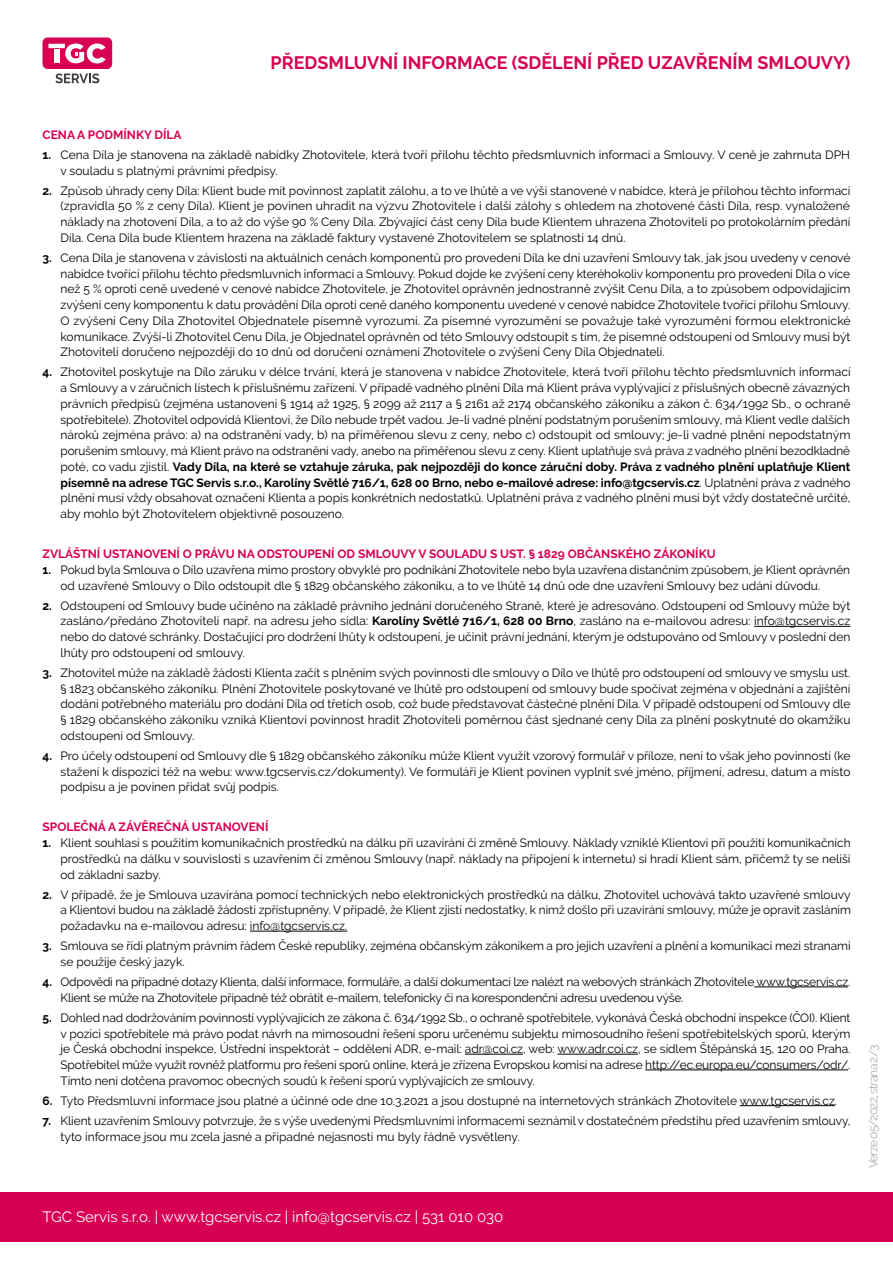
<style>
.page{position:relative;width:893px;height:1263px;background:#fff}
.page>*{position:absolute;margin:0;border:0;box-sizing:border-box;transform-origin:0 0}
.t1{font:700 18px "Raleway";color:#d70053}
.t2{font:15px "Raleway";color:#fff}
.t3{font:12px/15.8px "Raleway";letter-spacing:-.005em;color:#000;text-align:justify}
.t4{font:700 12px "Raleway";color:#d70053}
.t5{font:12px "Raleway";letter-spacing:-.07em;color:#aeafb2}
.s1{font-weight:700}
</style>
<div class="page">
<hr style="left:754px;top:626px;width:96px;height:1px;background:#000">
<hr style="left:250px;top:931px;width:97px;height:1px;background:#000">
<hr style="left:754px;top:986px;width:94px;height:1px;background:#000">
<hr style="left:465px;top:1054px;width:58px;height:1px;background:#000">
<hr style="left:557px;top:1054px;width:81px;height:1px;background:#000">
<hr style="left:645px;top:1069px;width:203px;height:1px;background:#000">
<hr style="left:740px;top:1105px;width:95px;height:1px;background:#000">
<div style="left:43px;top:37px;width:69px;height:32px;background:#d70053;border-radius:5px"></div>
<svg style="left:48px;top:43px;width:58px;height:20px"></svg>
<svg style="left:55px;top:73px;width:44px;height:10px"></svg>
<div style="left:0;top:1192px;width:893px;height:50px;background:#d70053"></div>
<p class="t1" style="left:271px;top:52px;width:581px">PŘEDSMLUVNÍ INFORMACE (SDĚLENÍ PŘED UZAVŘENÍM SMLOUVY)</p>
<p class="t4" style="left:43px;top:128px;width:140px">CENA A PODMÍNKY DÍLA</p>
<p class="t3" style="left:61px;top:147px;width:791px;text-indent:-18px"><span class="s1">1.</span> Cena Díla je stanovena na základě nabídky Zhotovitele, která tvoří přílohu těchto předsmluvních informací a Smlouvy. V ceně je zahrnuta DPH v souladu s platnými právními předpisy.</p>
<p class="t3" style="left:61px;top:182px;width:791px;text-indent:-18px"><span class="s1">2.</span> Způsob úhrady ceny Díla: Klient bude mít povinnost zaplatit zálohu, a to ve lhůtě a ve výši stanovené v nabídce, která je přílohou těchto informací (zpravidla 50 % z ceny Díla). Klient je povinen uhradit na výzvu Zhotovitele i další zálohy s ohledem na zhotovené části Díla, resp. vynaložené náklady na zhotovení Díla, a to až do výše 90 % Ceny Díla. Zbývající část ceny Díla bude Klientem uhrazena Zhotoviteli po protokolárním předání Díla. Cena Díla bude Klientem hrazena na základě faktury vystavené Zhotovitelem se splatností 14 dnů.</p>
<p class="t3" style="left:61px;top:250px;width:792px;text-indent:-18px"><span class="s1">3.</span> Cena Díla je stanovena v závislosti na aktuálních cenách komponentů pro provedení Díla ke dni uzavření Smlouvy tak, jak jsou uvedeny v cenové nabídce tvořící přílohu těchto předsmluvních informací a Smlouvy. Pokud dojde ke zvýšení ceny kteréhokoliv komponentu pro provedení Díla o více než 5 % oproti ceně uvedené v cenové nabídce Zhotovitele, je Zhotovitel oprávněn jednostranně zvýšit Cenu Díla, a to způsobem odpovídajícím zvýšení ceny komponentu k datu provádění Díla oproti ceně daného komponentu uvedené v cenové nabídce Zhotovitele tvořící přílohu Smlouvy.<br>O zvýšení Ceny Díla Zhotovitel Objednatele písemně vyrozumí. Za písemné vyrozumění se považuje také vyrozumění formou elektronické komunikace. Zvýší-li Zhotovitel Cenu Díla, je Objednatel oprávněn od této Smlouvy odstoupit s tím, že písemné odstoupení od Smlouvy musí být Zhotoviteli doručeno nejpozději do 10 dnů od doručení oznámení Zhotovitele o zvýšení Ceny Díla Objednateli.</p>
<p class="t3" style="left:61px;top:364px;width:792px;text-indent:-18px"><span class="s1">4.</span> Zhotovitel poskytuje na Dílo záruku v délce trvání, která je stanovena v nabídce Zhotovitele, která tvoří přílohu těchto předsmluvních informací a Smlouvy a v záručních listech k příslušnému zařízení. V případě vadného plnění Díla má Klient práva vyplývající z příslušných obecně závazných právních předpisů (zejména ustanovení § 1914 až 1925, § 2099 až 2117 a § 2161 až 2174 občanského zákoníku a zákon č. 634/1992 Sb., o ochraně spotřebitele). Zhotovitel odpovídá Klientovi, že Dílo nebude trpět vadou. Je-li vadné plnění podstatným porušením smlouvy, má Klient vedle dalších nároků zejména právo: a) na odstranění vady, b) na přiměřenou slevu z ceny, nebo c) odstoupit od smlouvy; je-li vadné plnění nepodstatným porušením smlouvy, má Klient právo na odstranění vady, anebo na přiměřenou slevu z ceny. Klient uplatňuje svá práva z vadného plnění bezodkladně poté, co vadu zjistil. <span class="s1">Vady Díla, na které se vztahuje záruka, pak nejpozději do konce záruční doby. Práva z vadného plnění uplatňuje Klient písemně na adrese TGC Servis s.r.o., Karolíny Světlé 716/1, 628 00 Brno, nebo e-mailové adrese: info@tgcservis.cz</span>. Uplatnění práva z vadného plnění musí vždy obsahovat označení Klienta a popis konkrétních nedostatků. Uplatnění práva z vadného plnění musí být vždy dostatečně určité, aby mohlo být Zhotovitelem objektivně posouzeno.</p>
<p class="t4" style="left:43px;top:547px;width:675px">ZVLÁŠTNÍ USTANOVENÍ O PRÁVU NA ODSTOUPENÍ OD SMLOUVY V SOULADU S UST. § 1829 OBČANSKÉHO ZÁKONÍKU</p>
<p class="t3" style="left:61px;top:562px;width:791px;text-indent:-18px"><span class="s1">1.</span> Pokud byla Smlouva o Dílo uzavřena mimo prostory obvyklé pro podnikání Zhotovitele nebo byla uzavřena distančním způsobem, je Klient oprávněn od uzavřené Smlouvy o Dílo odstoupit dle § 1829 občanského zákoníku, a to ve lhůtě 14 dnů ode dne uzavření Smlouvy bez udání důvodu.</p>
<p class="t3" style="left:61px;top:597px;width:791px;text-indent:-18px"><span class="s1">2.</span> Odstoupení od Smlouvy bude učiněno na základě právního jednání doručeného Straně, které je adresováno. Odstoupení od Smlouvy může být zasláno/předáno Zhotoviteli např. na adresu jeho sídla: <span class="s1">Karolíny Světlé 716/1, 628 00 Brno</span>, zasláno na e-mailovou adresu: info@tgcservis.cz nebo do datové schránky. Dostačující pro dodržení lhůty k odstoupení, je učinit právní jednání, kterým je odstupováno od Smlouvy v poslední den lhůty pro odstoupení od smlouvy.</p>
<p class="t3" style="left:61px;top:665px;width:791px;text-indent:-18px"><span class="s1">3.</span> Zhotovitel může na základě žádosti Klienta začít s plněním svých povinností dle smlouvy o Dílo ve lhůtě pro odstoupení od smlouvy ve smyslu ust. § 1823 občanského zákoníku. Plnění Zhotovitele poskytované ve lhůtě pro odstoupení od smlouvy bude spočívat zejména v objednání a zajištění dodání potřebného materiálu pro dodání Díla od třetích osob, což bude představovat částečné plnění Díla. V případě odstoupení od Smlouvy dle § 1829 občanského zákoníku vzniká Klientovi povinnost hradit Zhotoviteli poměrnou část sjednané ceny Díla za plnění poskytnuté do okamžiku odstoupení od Smlouvy.</p>
<p class="t3" style="left:61px;top:748px;width:791px;text-indent:-18px"><span class="s1">4.</span> Pro účely odstoupení od Smlouvy dle § 1829 občanského zákoníku může Klient využít vzorový formulář v příloze, není to však jeho povinností (ke stažení k dispozici též na webu: www.tgcservis.cz/dokumenty). Ve formuláři je Klient povinen vyplnit své jméno, příjmení, adresu, datum a místo podpisu a je povinen přidat svůj podpis.</p>
<p class="t4" style="left:43px;top:820px;width:228px">SPOLEČNÁ A ZÁVĚREČNÁ USTANOVENÍ</p>
<p class="t3" style="left:61px;top:835px;width:792px;text-indent:-18px"><span class="s1">1.</span> Klient souhlasí s použitím komunikačních prostředků na dálku při uzavírání či změně Smlouvy. Náklady vzniklé Klientovi při použití komunikačních prostředků na dálku v souvislosti s uzavřením či změnou Smlouvy (např. náklady na připojení k internetu) si hradí Klient sám, přičemž ty se neliší od základní sazby.</p>
<p class="t3" style="left:61px;top:886px;width:792px;text-indent:-18px"><span class="s1">2.</span> V případě, že je Smlouva uzavírána pomocí technických nebo elektronických prostředků na dálku, Zhotovitel uchovává takto uzavřené smlouvy a Klientovi budou na základě žádosti zpřístupněny. V případě, že Klient zjistí nedostatky, k nimž došlo při uzavírání smlouvy, může je opravit zasláním požadavku na e-mailovou adresu: info@tgcservis.cz.</p>
<p class="t3" style="left:61px;top:938px;width:792px;text-indent:-18px"><span class="s1">3.</span> Smlouva se řídí platným právním řádem České republiky, zejména občanským zákoníkem a pro jejich uzavření a plnění a komunikaci mezi stranami se použije český jazyk.</p>
<p class="t3" style="left:61px;top:974px;width:791px;text-indent:-18px"><span class="s1">4.</span> Odpovědi na případné dotazy Klienta, další informace, formuláře, a další dokumentaci lze nalézt na webových stránkách Zhotovitele www.tgcservis.cz.<br>Klient se může na Zhotovitele případně též obrátit e-mailem, telefonicky či na korespondenční adresu uvedenou výše.</p>
<p class="t3" style="left:61px;top:1009px;width:791px;text-indent:-18px"><span class="s1">5.</span> Dohled nad dodržováním povinností vyplývajících ze zákona č. 634/1992 Sb., o ochraně spotřebitele, vykonává Česká obchodní inspekce (ČOI). Klient v pozici spotřebitele má právo podat návrh na mimosoudní řešení sporu určenému subjektu mimosoudního řešení spotřebitelských sporů, kterým je Česká obchodní inspekce, Ústřední inspektorát – oddělení ADR, e-mail: adr@coi.cz, web: www.adr.coi.cz, se sídlem Štěpánská 15, 120 00 Praha.<br>Spotřebitel může využít rovněž platformu pro řešení sporů online, která je zřízena Evropskou komisí na adrese http://ec.europa.eu/consumers/odr/.<br>Tímto není dotčena pravomoc obecných soudů k řešení sporů vyplývajících ze smlouvy.</p>
<p class="t3" style="left:43px;top:1092px;width:796px"><span class="s1">6.</span> Tyto Předsmluvní informace jsou platné a účinné ode dne 10.3.2021 a jsou dostupné na internetových stránkách Zhotovitele www.tgcservis.cz.</p>
<p class="t3" style="left:61px;top:1112px;width:791px;text-indent:-18px"><span class="s1">7.</span> Klient uzavřením Smlouvy potvrzuje, že s výše uvedenými Předsmluvními informacemi seznámil v dostatečném předstihu před uzavřením smlouvy, tyto informace jsou mu zcela jasné a případné nejasnosti mu byly řádně vysvětleny.</p>
<p class="t2" style="left:43px;top:1208px;width:462px">TGC Servis s.r.o. | www.tgcservis.cz | info@tgcservis.cz | 531 010 030</p>
<p class="t5" style="left:866px;top:1168px;width:125px;rotate:-90deg">Verze 05/2022, strana 2/3</p>
</div>
